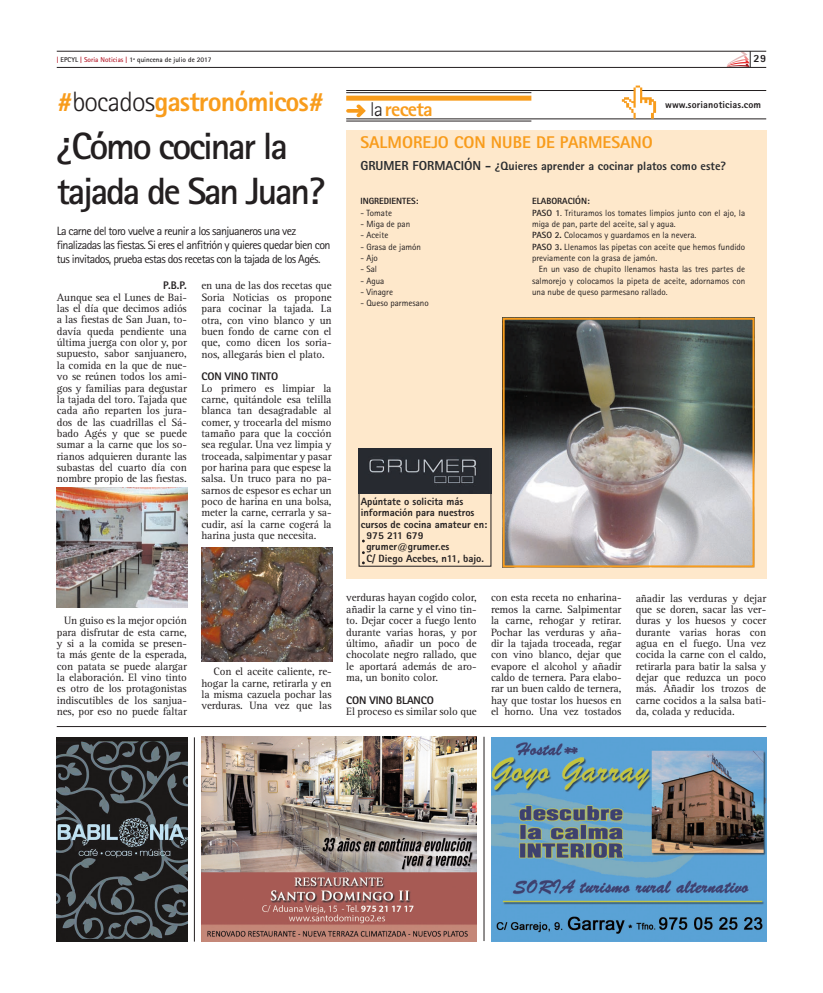
<style>
.page{position:relative;width:823px;height:993px;background:#fff}
.page>*{position:absolute;margin:0;border:0;box-sizing:border-box;transform-origin:0 0}
.t1{font:700 38px/45.4px "Rotis Sans Serif Std";letter-spacing:-.06em;color:#231f20}
.t2{font:800 28px "Rotis Sans Serif Std";letter-spacing:-.035em;color:#f89c1c}
.t3{font:800 20px "Rotis Sans Serif Std";letter-spacing:-.035em;color:#f89c1c}
.t4{font:800 17px "Rotis Sans Serif Std";color:#f89c1c}
.t5{font:12px/14px "Rotis Sans Serif Std";letter-spacing:-.05em;color:#231f20}
.t6{font:800 12px "Rotis Sans Serif Std";color:#292c2f}
.t7{font:11px/11.3px "Rotis Serif Std";letter-spacing:-.01em;color:#231f20;text-align:justify}
.t8{font:800 11px "Rotis Sans Serif Std";letter-spacing:-.01em;color:#231f20}
.t9{font:800 10.5px "Rotis Sans Serif Std";color:#231f20}
.t10{font:800 10px "Rotis Sans Serif Std";letter-spacing:.015em;color:#231f20}
.t11{font:9px/11.3px "Rotis Sans Serif Std";color:#231f20}
.t12{font:800 9px "Rotis Sans Serif Std";color:#231f20}
.t13{font:700 7px "Rotis Sans Serif Std";color:#231f20}
.s1{color:#b61f2d}
.s2{font-weight:300;color:#231f20}
.s3{font-size:13px}
.s4{font-weight:800}
.s5{font-weight:700}
</style>
<div class="page">
<hr style="left:57px;top:726px;width:708px;height:1px;background:#231f20">
<hr style="left:57px;top:67px;width:708px;height:1px;background:#231f20">
<hr style="left:57px;top:51px;width:708px;height:1px;background:#231f20">
<svg style="left:725px;top:51px;width:25px;height:16px"></svg>
<img style="left:491px;top:737px;width:275px;height:204px">
<img style="left:201px;top:736px;width:275px;height:204px">
<svg style="left:346px;top:104px;width:19px;height:13px"></svg>
<div style="left:346px;top:96px;width:185px;height:5px;background:#f89c1c"></div>
<hr style="left:346px;top:90px;width:419px;height:1px;background:#231f20">
<hr style="left:346px;top:119px;width:419px;height:1px;background:#231f20">
<hr style="left:346px;top:92px;width:185px;height:1px;background:#231f20">
<hr style="left:346px;top:121px;width:185px;height:1px;background:#231f20">
<svg style="left:621px;top:85px;width:34px;height:34px"></svg>
<hr style="left:194px;top:737px;width:1px;height:204px;background:#231f20">
<hr style="left:483px;top:736px;width:1px;height:204px;background:#231f20">
<img style="left:201px;top:547px;width:131px;height:113px">
<div style="left:347px;top:130px;width:419px;height:448px;background:#fee8cb"></div>
<img style="left:505px;top:320px;width:246px;height:244px">
<div style="left:502px;top:317px;width:252px;height:250px;border:2px solid #f89c1c"></div>
<img style="left:57px;top:737px;width:130px;height:204px">
<div style="left:358px;top:493px;width:133px;height:73px;border:1px solid #231f20"></div>
<img style="left:358px;top:448px;width:133px;height:45px">
<img style="left:57px;top:488px;width:130px;height:119px">
<p class="t13" style="left:57px;top:56px;width:156px"><span class="s1">|</span> EPCYL <span class="s1">| Soria Noticias |</span> 1ª quincena de julio de 2017</p>
<p class="t8" style="left:753px;top:52px;width:14px">29</p>
<h2 class="t2" style="left:57px;top:84px;width:269px">#<span class="s2">bocados</span>gastronómicos#</h2>
<p class="t10" style="left:664px;top:98px;width:98px">www.sorianoticias.com</p>
<h3 class="t3" style="left:370px;top:97px;width:64px"><span class="s2">la</span>receta</h3>
<h1 class="t1" style="left:57px;top:122px;width:269px">¿Cómo cocinar la tajada de San Juan?</h1>
<p class="t5" style="left:57px;top:224px;width:275px">La carne del toro vuelve a reunir a los sanjuaneros una vez finalizadas las fiestas. Si eres el anfitrión y quieres quedar bien con tus invitados, prueba estas dos recetas con la tajada de los Agés.</p>
<p class="t8" style="left:163px;top:278px;width:25px">P.B.P.</p>
<p class="t7" style="left:57px;top:292px;width:132px">Aunque sea el Lunes de Bai&shy;las el día que decimos adiós a las fiestas de San Juan, to&shy;davía queda pendiente una última juerga con olor y, por supuesto, sabor sanjuanero, la comida en la que de nue&shy;vo se reúnen todos los ami&shy;gos y familias para degustar la tajada del toro. Tajada que cada año reparten los jura&shy;dos de las cuadrillas el Sá&shy;bado Agés y que se puede sumar a la carne que los so&shy;rianos adquieren durante las subastas del cuarto día con nombre propio de las fiestas.</p>
<p class="t7" style="left:201px;top:280px;width:132px">en una de las dos recetas que Soria Noticias os propone para cocinar la tajada. La otra, con vino blanco y un buen fondo de carne con el que, como dicen los soria&shy;nos, allegarás bien el plato.</p>
<p class="t8" style="left:201px;top:369px;width:78px">CON VINO TINTO</p>
<p class="t7" style="left:201px;top:382px;width:132px">Lo primero es limpiar la carne, quitándole esa telilla blanca tan desagradable al comer, y trocearla del mismo tamaño para que la cocción sea regular. Una vez limpia y troceada, salpimentar y pasar por harina para que espese la salsa. Un truco para no pa&shy;sarnos de espesor es echar un poco de harina en una bolsa, meter la carne, cerrarla y sa&shy;cudir, así la carne cogerá la harina justa que necesita.</p>
<p class="t7" style="left:57px;top:615px;width:132px;text-indent:7px">Un guiso es la mejor opción para disfrutar de esta carne, y si a la comida se presen&shy;ta más gente de la esperada, con patata se puede alargar la elaboración. El vino tinto es otro de los protagonistas indiscutibles de los sanjua&shy;nes, por eso no puede faltar</p>
<p class="t7" style="left:201px;top:666px;width:132px;text-indent:12px">Con el aceite caliente, re&shy;hogar la carne, retirarla y en la misma cazuela pochar las verduras. Una vez que las</p>
<h3 class="t4" style="left:360px;top:131px;width:294px">SALMOREJO CON NUBE DE PARMESANO</h3>
<p class="t6" style="left:360px;top:158px;width:367px"><span class="s3">GRUMER FORMACIÓN -</span> ¿Quieres aprender a cocinar platos como este?</p>
<p class="t11" style="left:531px;top:195px;width:214px"><span class="s4">ELABORACIÓN:<br></span><span class="s5">PASO 1</span>. Trituramos los tomates limpios junto con el ajo, la miga de pan, parte del aceite, sal y agua.<br><span class="s5">PASO 2.</span> Colocamos y guardamos en la nevera.<br><span class="s5">PASO 3.</span> Llenamos las pipetas con aceite que hemos fundido previamente con la grasa de jamón.</p>
<p class="t11" style="left:531px;top:263px;width:214px;text-align:justify;text-indent:7px">En un vaso de chupito llenamos hasta las tres partes de salmorejo y colocamos la pipeta de aceite, adornamos con una nube de queso parmesano rallado.</p>
<p class="t12" style="left:360px;top:195px;width:60px">INGREDIENTES:</p>
<p class="t11" style="left:360px;top:207px;width:33px">- Tomate</p>
<p class="t11" style="left:360px;top:218px;width:51px">- Miga de pan</p>
<p class="t11" style="left:360px;top:229px;width:29px">- Aceite</p>
<p class="t11" style="left:360px;top:241px;width:62px">- Grasa de jamón</p>
<p class="t11" style="left:360px;top:252px;width:19px">- Ajo</p>
<p class="t11" style="left:360px;top:263px;width:18px">- Sal</p>
<p class="t11" style="left:360px;top:275px;width:25px">- Agua</p>
<p class="t11" style="left:360px;top:286px;width:34px">- Vinagre</p>
<p class="t11" style="left:360px;top:297px;width:70px">- Queso parmesano</p>
<p class="t9" style="left:360px;top:494px;width:104px">Apúntate o solicita más</p>
<p class="t9" style="left:360px;top:506px;width:115px">información para nuestros</p>
<p class="t9" style="left:360px;top:517px;width:128px">cursos de cocina amateur en:</p>
<p class="t9" style="left:366px;top:528px;width:59px">975 211 679</p>
<p class="t9" style="left:366px;top:540px;width:85px">grumer@grumer.es</p>
<p class="t9" style="left:366px;top:551px;width:119px">C/ Diego Acebes, n11, bajo.</p>
<p class="t7" style="left:346px;top:592px;width:132px">verduras hayan cogido color, añadir la carne y el vino tin&shy;to. Dejar cocer a fuego lento durante varias horas, y por último, añadir un poco de chocolate negro rallado, que le aportará además de aro&shy;ma, un bonito color.</p>
<p class="t8" style="left:346px;top:692px;width:89px">CON VINO BLANCO</p>
<p class="t7" style="left:346px;top:705px;width:132px">El proceso es similar solo que</p>
<p class="t7" style="left:490px;top:592px;width:132px">con esta receta no enharina&shy;remos la carne. Salpimentar la carne, rehogar y retirar.<br>Pochar las verduras y aña&shy;dir la tajada troceada, regar con vino blanco, dejar que evapore el alcohol y añadir caldo de ternera. Para elabo&shy;rar un buen caldo de ternera, hay que tostar los huesos en el horno. Una vez tostados</p>
<p class="t7" style="left:635px;top:592px;width:132px">añadir las verduras y dejar que se doren, sacar las ver&shy;duras y los huesos y cocer durante varias horas con agua en el fuego. Una vez cocida la carne con el caldo, retirarla para batir la salsa y dejar que reduzca un poco más. Añadir los trozos de carne cocidos a la salsa bati&shy;da, colada y reducida.</p>
</div>
